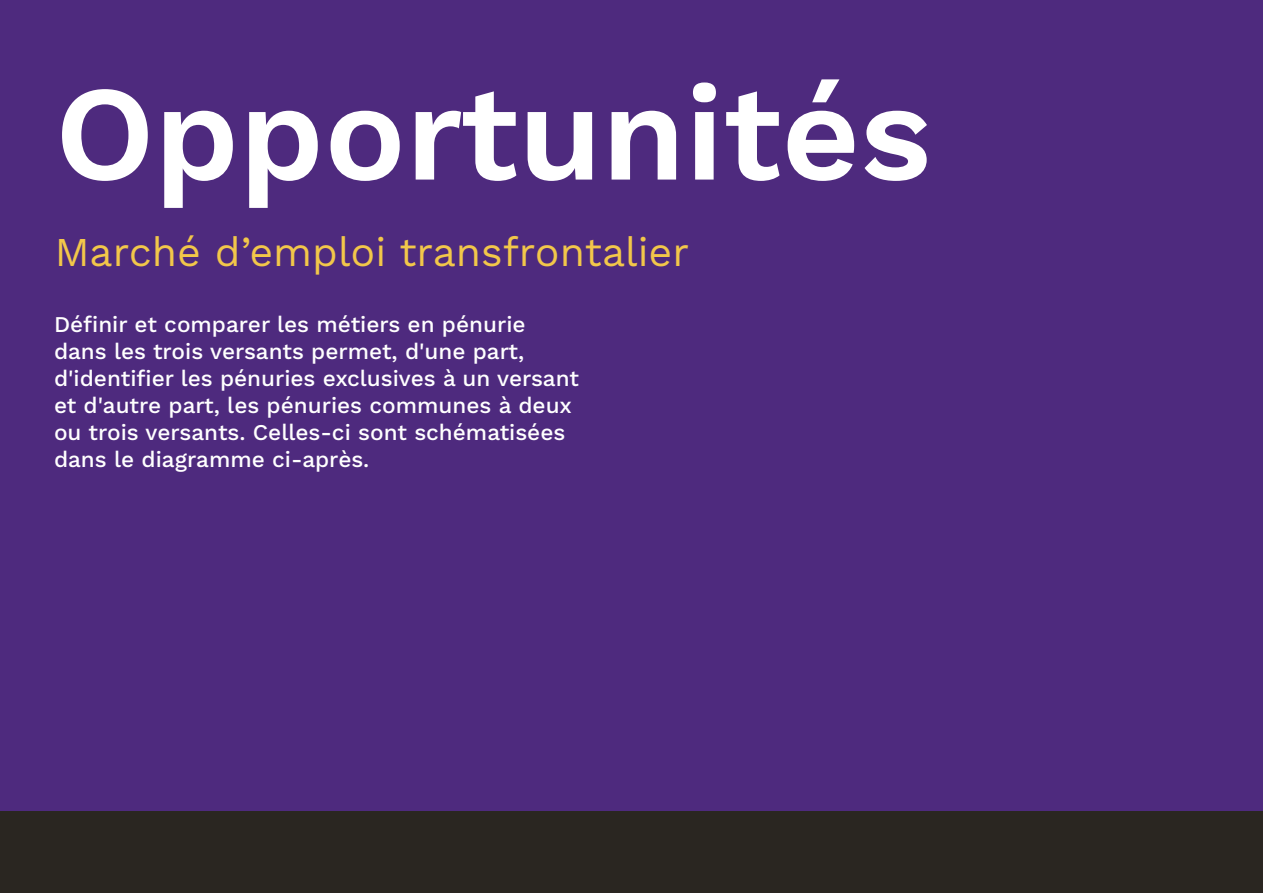
<style>
.page{position:relative;width:1263px;height:893px;background:#4e2a7e}
.page>*{position:absolute;margin:0;border:0;box-sizing:border-box;transform-origin:0 0}
.t1{font:600 135px "Work Sans";color:#fff}
.t2{font:40.95px "Work Sans";color:#f2c74a}
.t3{font:500 22.5px/27px "Work Sans";color:#fff}
</style>
<div class="page">
<div style="left:0;top:811px;width:1263px;height:82px;background:#2a2621"></div>
<h1 class="t1" style="left:55px;top:55px;width:878px">Opportunités</h1>
<h2 class="t2" style="left:55px;top:227px;width:636px">Marché d’emploi transfrontalier</h2>
<p class="t3" style="left:54px;top:312px;width:527px">Définir et comparer les métiers en pénurie dans les trois versants permet, d'une part, d'identifier les pénuries exclusives à un versant et d'autre part, les pénuries communes à deux ou trois versants. Celles-ci sont schématisées dans le diagramme ci-après.</p>
</div>
